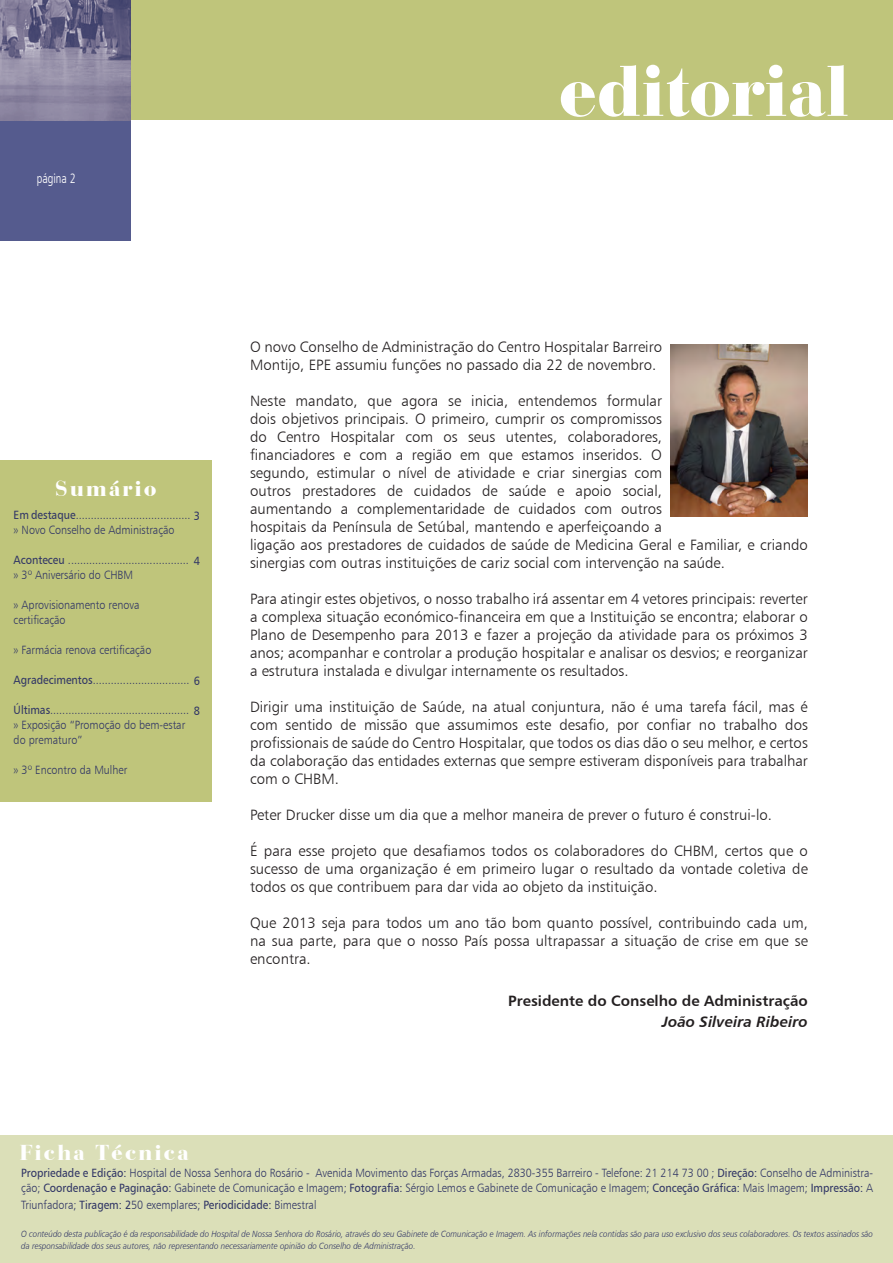
<style>
.page{position:relative;width:893px;height:1263px;background:#fff}
.page>*{position:absolute;margin:0;border:0;box-sizing:border-box;transform-origin:0 0}
.t1{font:900 75px "Bauer Bodoni BT";letter-spacing:.005em;color:#fff}
.t2{font:900 22.5px "Bauer Bodoni BT";letter-spacing:.1em;color:#fff}
.t3{font:15px/18px "Humanist 777 BT Light B";color:#231f20;text-align:justify}
.Body_Text_Indent_2{font:15px "Humanist 777 BT Bold B";color:#231f20}
.t4{font:15px "Humanist 777 BT Bold Italic B";color:#231f20}
.t5{font:13.5px "Frut";color:#fff;scale:.9 1}
.t6{font:12px/15px "Humanist 777 BT Light B";color:#323766;scale:.9 1}
.t7{font:9px/12px "Humanist 777 BT Light Italic B";color:#323766;scale:.9 1}
.s1{font-family:"Humanist 777 BT Roman B"}
</style>
<div class="page">
<div style="left:0;top:120px;width:131px;height:120px;background:#555b8e"></div>
<div style="left:0;top:0;width:893px;height:120px;background:#bfc57b"></div>
<div style="left:0;top:460px;width:212px;height:342px;background:#bfc57b"></div>
<div style="left:0;top:1135px;width:893px;height:128px;background:#dbdfb8"></div>
<img style="left:0;top:0;width:131px;height:120px">
<img style="left:671px;top:345px;width:136px;height:172px">
<p class="t5" style="left:37px;top:170px;width:45px">página 2</p>
<p class="t1" style="left:559px;top:44px;width:291px">editorial</p>
<p class="t2" style="left:55px;top:474px;width:102px">Sumário</p>
<p class="t6" style="left:14px;top:507px;width:209px"><span class="s1">Em destaque</span>...................................... <span class="s1">3</span></p>
<p class="t6" style="left:14px;top:522px;width:180px">» Novo Conselho de Administração</p>
<p class="t6" style="left:14px;top:552px;width:209px"><span class="s1">Aconteceu</span> ........................................ <span class="s1">4</span></p>
<p class="t6" style="left:14px;top:567px;width:134px">» 3º Aniversário do CHBM</p>
<p class="t6" style="left:14px;top:597px;width:141px">» Aprovisionamento renova certificação</p>
<p class="t6" style="left:14px;top:642px;width:155px">» Farmácia renova certificação</p>
<p class="t6" style="left:14px;top:672px;width:209px"><span class="s1">Agradecimentos</span>................................ <span class="s1">6</span></p>
<p class="t6" style="left:14px;top:702px;width:209px"><span class="s1">Últimas</span>.............................................. <span class="s1">8</span></p>
<p class="t6" style="left:14px;top:717px;width:192px">» Exposição “Promoção do bem-estar do prematuro”</p>
<p class="t6" style="left:14px;top:762px;width:128px">» 3º Encontro da Mulher</p>
<p class="t3" style="left:250px;top:337px;width:413px">O novo Conselho de Administração do Centro Hospitalar Barreiro<br>Montijo, EPE assumiu funções no passado dia 22 de novembro.</p>
<p class="t3" style="left:250px;top:391px;width:559px;text-align:left">Neste mandato, que agora se inicia, entendemos formular<br>dois objetivos principais. O primeiro, cumprir os compromissos<br>do Centro Hospitalar com os seus utentes, colaboradores,<br>financiadores e com a região em que estamos inseridos. O<br>segundo, estimular o nível de atividade e criar sinergias com<br>outros prestadores de cuidados de saúde e apoio social,<br>aumentando a complementaridade de cuidados com outros<br>hospitais da Península de Setúbal, mantendo e aperfeiçoando a<br>ligação aos prestadores de cuidados de saúde de Medicina Geral e Familiar, e criando sinergias com outras instituições de cariz social com intervenção na saúde.</p>
<p class="t3" style="left:250px;top:589px;width:559px">Para atingir estes objetivos, o nosso trabalho irá assentar em 4 vetores principais: reverter a complexa situação económico-financeira em que a Instituição se encontra; elaborar o Plano de Desempenho para 2013 e fazer a projeção da atividade para os próximos 3 anos; acompanhar e controlar a produção hospitalar e analisar os desvios; e reorganizar a estrutura instalada e divulgar internamente os resultados.</p>
<p class="t3" style="left:250px;top:697px;width:559px">Dirigir uma instituição de Saúde, na atual conjuntura, não é uma tarefa fácil, mas é com sentido de missão que assumimos este desafio, por confiar no trabalho dos profissionais de saúde do Centro Hospitalar, que todos os dias dão o seu melhor, e certos da colaboração das entidades externas que sempre estiveram disponíveis para trabalhar com o CHBM.</p>
<p class="t3" style="left:250px;top:805px;width:523px">Peter Drucker disse um dia que a melhor maneira de prever o futuro é construi-lo.</p>
<p class="t3" style="left:250px;top:841px;width:559px">É para esse projeto que desafiamos todos os colaboradores do CHBM, certos que o sucesso de uma organização é em primeiro lugar o resultado da vontade coletiva de todos os que contribuem para dar vida ao objeto da instituição.</p>
<p class="t3" style="left:250px;top:913px;width:559px">Que 2013 seja para todos um ano tão bom quanto possível, contribuindo cada um, na sua parte, para que o nosso País possa ultrapassar a situação de crise em que se encontra.</p>
<p class="Body_Text_Indent_2" style="left:508px;top:991px;width:301px">Presidente do Conselho de Administração</p>
<p class="t4" style="left:662px;top:1012px;width:147px">João Silveira Ribeiro</p>
<p class="t2" style="left:20px;top:1138px;width:170px">Ficha Técnica</p>
<p class="t6" style="left:21px;top:1165px;width:948px"><span class="s1">Propriedade e Edição:</span> Hospital de Nossa Senhora do Rosário - Avenida Movimento das Forças Armadas, 2830-355 Barreiro - Telefone: 21 214 73 00 ; <span class="s1">Direção:</span> Conselho de Administra&shy;ção; <span class="s1">Coordenação e Paginação:</span> Gabinete de Comunicação e Imagem; <span class="s1">Fotografia:</span> Sérgio Lemos e Gabinete de Comunicação e Imagem; <span class="s1">Conceção Gráfica:</span> Mais Imagem; <span class="s1">Impressão:</span> A</p>
<p class="t6" style="left:21px;top:1197px;width:330px">Triunfadora; <span class="s1">Tiragem: 2</span>50 exemplares; <span class="s1">Periodicidade:</span> Bimestral</p>
<p class="t7" style="left:21px;top:1228px;width:948px">O conteúdo desta publicação é da responsabilidade do Hospital de Nossa Senhora do Rosário, através do seu Gabinete de Comunicação e Imagem. As informações nela contidas são para uso exclusivo dos seus colaboradores. Os textos assinados são da responsabilidade dos seus autores, não representando necessariamente opinião do Conselho de Administração.</p>
</div>
